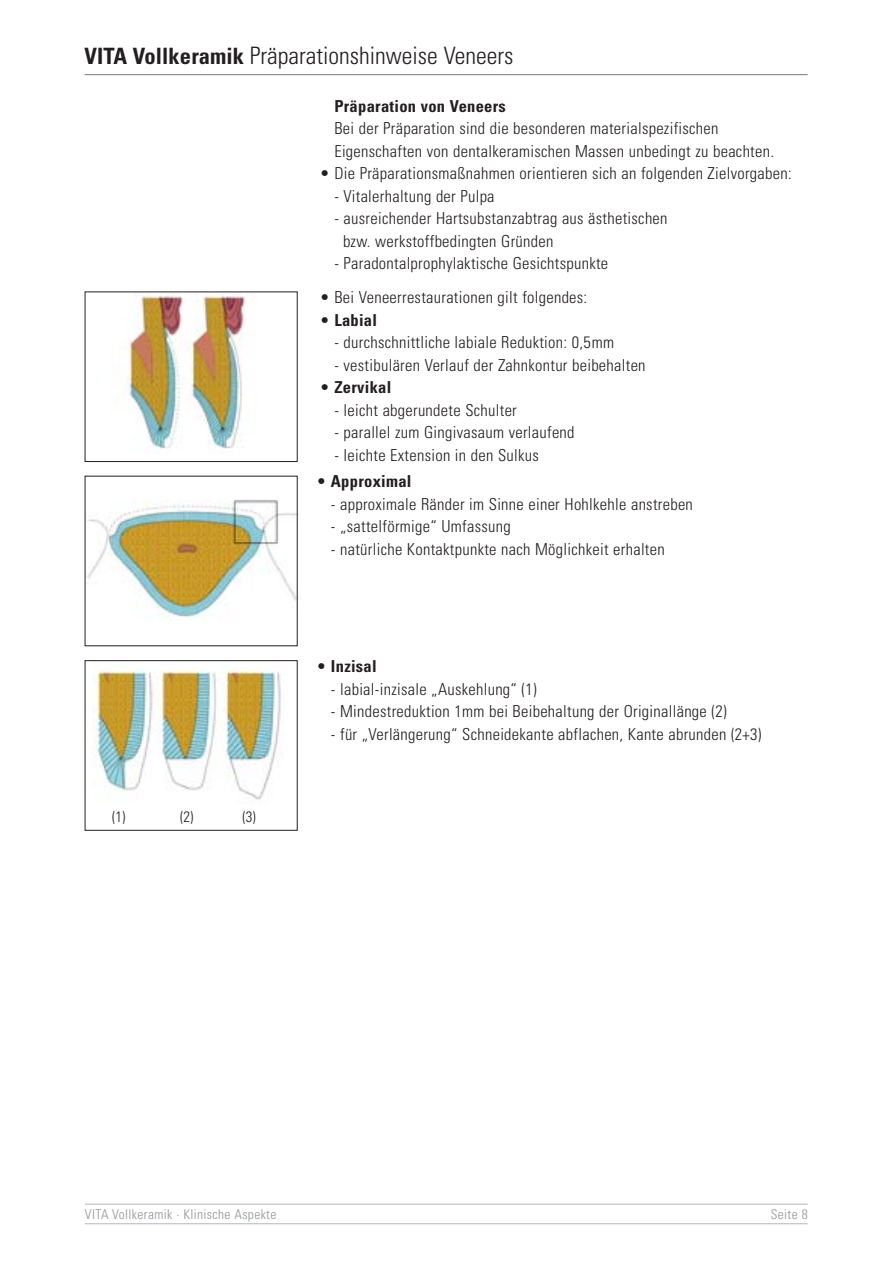
<style>
.page{position:relative;width:893px;height:1263px;background:#fff}
.page>*{position:absolute;margin:0;border:0;box-sizing:border-box;transform-origin:0 0}
.t1{font:300 condensed 24px "Univers LT";color:#231f20}
.t2{font:300 condensed 16.5px/22.5px "Univers LT";letter-spacing:.02em;color:#231f20}
.t3{font:700 condensed 16.5px "Univers LT";letter-spacing:.02em;color:#231f20}
.t4{font:300 condensed 15px "Univers LT";color:#231f20}
.t5{font:300 condensed 13.5px "Univers LT";letter-spacing:.025em;color:#939598}
.s1{font-weight:700;font-size:22.5px}
.s2{font-weight:300}
</style>
<div class="page">
<hr style="left:85px;top:1204px;width:723px;height:1px;background:#b6b8bb">
<hr style="left:85px;top:1223px;width:723px;height:1px;background:#b6b8bb">
<hr style="left:85px;top:74px;width:723px;height:1px;background:#77787b">
<img style="left:117px;top:294px;width:128px;height:159px">
<img style="left:87px;top:499px;width:208px;height:121px">
<img style="left:93px;top:669px;width:189px;height:131px">
<h1 class="t1" style="left:84px;top:47px;width:431px"><span class="s1">VITA Vollkeramik</span> Präparationshinweise Veneers</h1>
<p class="t3" style="left:334px;top:100px;width:173px">Präparation von Veneers</p>
<p class="t2" style="left:334px;top:119px;width:441px">Bei der Präparation sind die besonderen materialspezifischen<br>Eigenschaften von dentalkeramischen Massen unbedingt zu beachten.</p>
<p class="t2" style="left:320px;top:164px;width:473px">• Die Präparationsmaßnahmen orientieren sich an folgenden Zielvorgaben:</p>
<p class="t2" style="left:334px;top:187px;width:162px">- Vitalerhaltung der Pulpa</p>
<p class="t2" style="left:343px;top:209px;width:326px;text-indent:-9px">- ausreichender Hartsubstanzabtrag aus ästhetischen bzw. werkstoffbedingten Gründen</p>
<p class="t2" style="left:334px;top:254px;width:275px">- Paradontalprophylaktische Gesichtspunkte</p>
<p class="t2" style="left:320px;top:288px;width:269px">• Bei Veneerrestaurationen gilt folgendes:</p>
<p class="t3" style="left:320px;top:314px;width:59px"><span class="s2">•</span> Labial</p>
<p class="t2" style="left:334px;top:333px;width:281px">- durchschnittliche labiale Reduktion: 0,5mm</p>
<p class="t2" style="left:334px;top:356px;width:313px">- vestibulären Verlauf der Zahnkontur beibehalten</p>
<p class="t3" style="left:320px;top:382px;width:73px"><span class="s2">•</span> Zervikal</p>
<p class="t2" style="left:334px;top:401px;width:184px">- leicht abgerundete Schulter</p>
<p class="t2" style="left:334px;top:423px;width:242px">- parallel zum Gingivasaum verlaufend</p>
<p class="t2" style="left:334px;top:446px;width:206px">- leichte Extension in den Sulkus</p>
<p class="t3" style="left:316px;top:476px;width:97px"><span class="s2">•</span> Approximal</p>
<p class="t2" style="left:331px;top:495px;width:363px">- approximale Ränder im Sinne einer Hohlkehle anstreben</p>
<p class="t2" style="left:331px;top:517px;width:181px">- „sattelförmige“ Umfassung</p>
<p class="t2" style="left:331px;top:540px;width:335px">- natürliche Kontaktpunkte nach Möglichkeit erhalten</p>
<p class="t4" style="left:112px;top:811px;width:15px">(1)</p>
<p class="t4" style="left:180px;top:811px;width:15px">(2)</p>
<p class="t4" style="left:242px;top:811px;width:15px">(3)</p>
<p class="t3" style="left:316px;top:660px;width:62px"><span class="s2">•</span> Inzisal</p>
<p class="t2" style="left:331px;top:679px;width:207px">- labial-inzisale „Auskehlung“ (1)</p>
<p class="t2" style="left:331px;top:702px;width:397px">- Mindestreduktion 1mm bei Beibehaltung der Originallänge (2)</p>
<p class="t2" style="left:331px;top:724px;width:432px">- für „Verlängerung“ Schneidekante abflachen, Kante abrunden (2+3)</p>
<p class="t5" style="left:85px;top:1209px;width:193px">VITA Vollkeramik · Klinische Aspekte</p>
<p class="t5" style="left:771px;top:1209px;width:38px">Seite 8</p>
</div>
